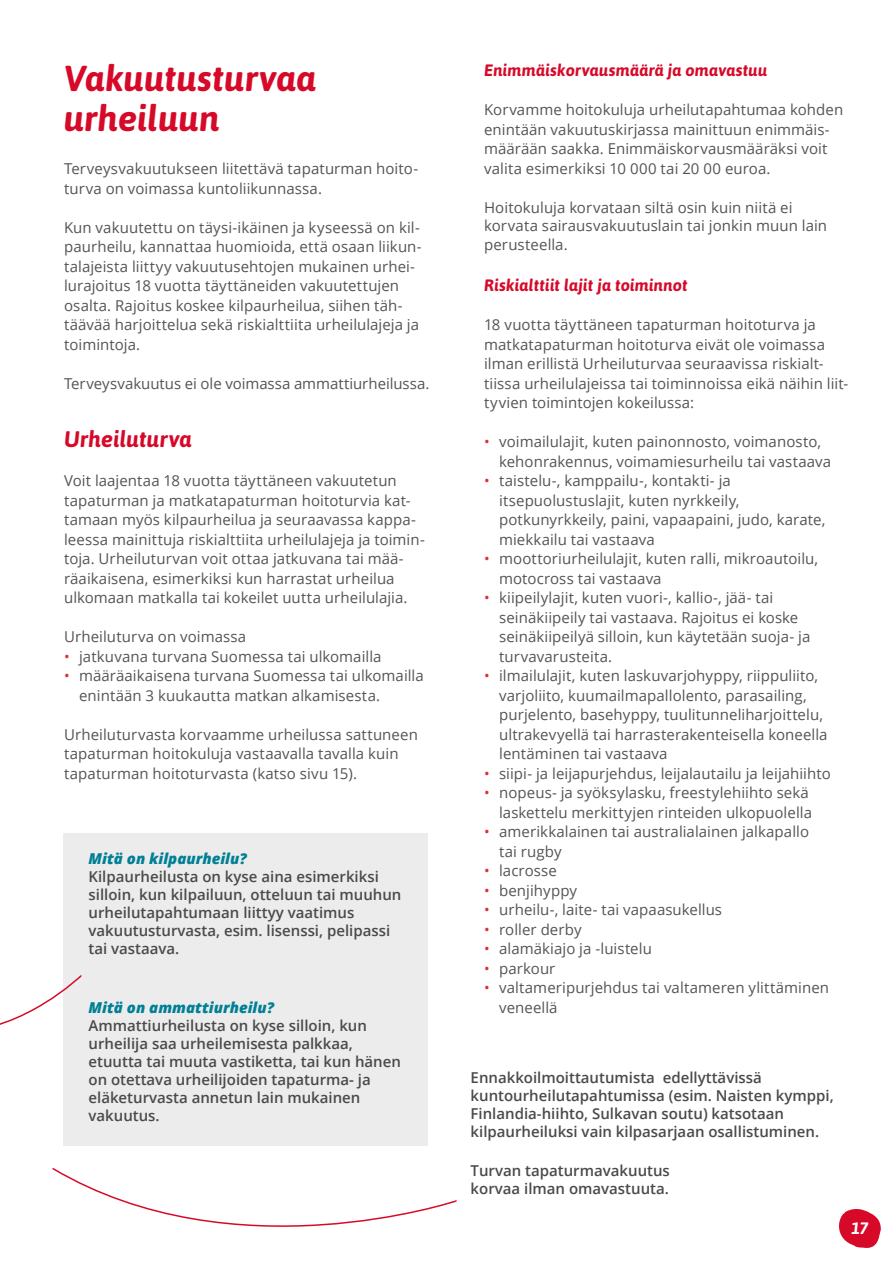
<style>
.page{position:relative;width:893px;height:1263px;background:#fff}
.page>*{position:absolute;margin:0;border:0;box-sizing:border-box;transform-origin:0 0}
.Sivun_pääotsikko{font:italic 700 36px/40.5px "Asap";letter-spacing:.005em;color:#d70929}
.Leipis{font:italic 700 22.5px "Asap";letter-spacing:.005em;color:#d70929}
.Otsikko__punainen_pi{font:italic 700 16.5px "Asap";letter-spacing:.015em;color:#d70929}
.t1{font:italic 700 16.5px "Asap";color:#fff}
.Leipis-2{font:15px/19.5px "Open Sans";letter-spacing:.005em;color:#555454}
.puhekupla_teksti{font:600 15px/18px "Open Sans";color:#4a4a49}
.Otsikko__punainen_pi-2{font:15px/18.5px "Open Sans";letter-spacing:.005em;color:#555454}
.Puhekupla_otsikko_ha{font:italic 800 15px "Open Sans";color:#007f95}
.s1{color:#db3238}
</style>
<div class="page">
<div style="left:63px;top:833px;width:365px;height:312px;background:#ececec"></div>
<svg style="left:52px;top:1168px;width:405px;height:59px"></svg>
<svg style="left:0;top:975px;width:82px;height:50px"></svg>
<svg style="left:839px;top:1209px;width:42px;height:39px"></svg>
<p class="Sivun_pääotsikko" style="left:64px;top:57px;width:253px">Vakuutusturvaa urheiluun</p>
<p class="Leipis-2" style="left:64px;top:158px;width:356px">Terveysvakuutukseen liitettävä tapaturman hoito&shy;turva on voimassa kuntoliikunnassa.</p>
<p class="Leipis-2" style="left:64px;top:217px;width:359px">Kun vakuutettu on täysi-ikäinen ja kyseessä on kil&shy;paurheilu, kannattaa huomioida, että osaan liikun&shy;talajeista liittyy vakuutusehtojen mukainen urhei&shy;lurajoitus 18 vuotta täyttäneiden vakuutettujen osalta. Rajoitus koskee kilpaurheilua, siihen täh&shy;täävää harjoittelua sekä riskialttiita urheilulajeja ja toimintoja.</p>
<p class="Leipis-2" style="left:64px;top:373px;width:367px">Terveysvakuutus ei ole voimassa ammattiurheilussa.</p>
<p class="Leipis" style="left:64px;top:426px;width:129px">Urheiluturva</p>
<p class="Leipis-2" style="left:64px;top:470px;width:362px">Voit laajentaa 18 vuotta täyttäneen vakuutetun tapaturman ja matkatapaturman hoitoturvia kat&shy;tamaan myös kilpaurheilua ja seuraavassa kappa&shy;leessa mainittuja riskialttiita urheilulajeja ja toimin&shy;toja. Urheiluturvan voit ottaa jatkuvana tai mää&shy;räaikaisena, esimerkiksi kun harrastat urheilua ulkomaan matkalla tai kokeilet uutta urheilulajia.</p>
<p class="Leipis-2" style="left:64px;top:626px;width:184px">Urheiluturva on voimassa</p>
<p class="Leipis-2" style="left:64px;top:646px;width:319px"><span class="s1">•</span> jatkuvana turvana Suomessa tai ulkomailla</p>
<p class="Leipis-2" style="left:79px;top:665px;width:346px;text-indent:-15px"><span class="s1">•</span> määräaikaisena turvana Suomessa tai ulkomailla enintään 3 kuukautta matkan alkamisesta.</p>
<p class="Leipis-2" style="left:64px;top:724px;width:355px">Urheiluturvasta korvaamme urheilussa sattuneen tapaturman hoitokuluja vastaavalla tavalla kuin tapaturman hoitoturvasta (katso sivu 15).</p>
<p class="Puhekupla_otsikko_ha" style="left:89px;top:847px;width:160px">Mitä on kilpaurheilu?</p>
<p class="puhekupla_teksti" style="left:89px;top:867px;width:314px">Kilpaurheilusta on kyse aina esimerkiksi silloin, kun kilpailuun, otteluun tai muuhun urheilutapahtumaan liittyy vaatimus vakuutusturvasta, esim. lisenssi, pelipassi tai vastaava.</p>
<p class="Puhekupla_otsikko_ha" style="left:89px;top:996px;width:187px">Mitä on ammattiurheilu?</p>
<p class="puhekupla_teksti" style="left:89px;top:1016px;width:314px">Ammattiurheilusta on kyse silloin, kun urheilija saa urheilemisesta palkkaa, etuutta tai muuta vastiketta, tai kun hänen on otettava urheilijoiden tapaturma- ja eläketurvasta annetun lain mukainen vakuutus.</p>
<p class="Otsikko__punainen_pi" style="left:484px;top:61px;width:285px">Enimmäiskorvausmäärä ja omavastuu</p>
<p class="Leipis-2" style="left:484px;top:100px;width:361px">Korvamme hoitokuluja urheilutapahtumaa kohden enintään vakuutuskirjassa mainittuun enimmäis&shy;määrään saakka. Enimmäiskorvausmääräksi voit valita esimerkiksi 10 000 tai 20 00 euroa.</p>
<p class="Otsikko__punainen_pi-2" style="left:484px;top:198px;width:344px">Hoitokuluja korvataan siltä osin kuin niitä ei korvata sairausvakuutuslain tai jonkin muun lain perusteella.</p>
<p class="Otsikko__punainen_pi" style="left:484px;top:276px;width:205px">Riskialttiit lajit ja toiminnot</p>
<p class="Leipis-2" style="left:484px;top:314px;width:366px">18 vuotta täyttäneen tapaturman hoitoturva ja matkatapaturman hoitoturva eivät ole voimassa ilman erillistä Urheiluturvaa seuraavissa riskialt&shy;tiissa urheilulajeissa tai toiminnoissa eikä näihin liit&shy;tyvien toimintojen kokeilussa:</p>
<p class="Leipis-2" style="left:499px;top:431px;width:334px;text-indent:-15px"><span class="s1">•</span> voimailulajit, kuten painonnosto, voimanosto, kehonrakennus, voimamiesurheilu tai vastaava</p>
<p class="Leipis-2" style="left:499px;top:470px;width:328px;text-indent:-15px"><span class="s1">•</span> taistelu-, kamppailu-, kontakti- ja itsepuolustuslajit, kuten nyrkkeily, potkunyrkkeily, paini, vapaapaini, judo, karate, miekkailu tai vastaava</p>
<p class="Leipis-2" style="left:499px;top:548px;width:321px;text-indent:-15px"><span class="s1">•</span> moottoriurheilulajit, kuten ralli, mikroautoilu, motocross tai vastaava</p>
<p class="Leipis-2" style="left:499px;top:587px;width:313px;text-indent:-15px"><span class="s1">•</span> kiipeilylajit, kuten vuori-, kallio-, jää- tai seinäkiipeily tai vastaava. Rajoitus ei koske seinäkiipeilyä silloin, kun käytetään suoja- ja turvavarusteita.</p>
<p class="Leipis-2" style="left:499px;top:665px;width:330px;text-indent:-15px"><span class="s1">•</span> ilmailulajit, kuten laskuvarjohyppy, riippuliito, varjoliito, kuumailmapallolento, parasailing, purjelento, basehyppy, tuulitunneliharjoittelu, ultrakevyellä tai harrasterakenteisella koneella lentäminen tai vastaava</p>
<p class="Leipis-2" style="left:484px;top:763px;width:348px"><span class="s1">•</span> siipi- ja leijapurjehdus, leijalautailu ja leijahiihto</p>
<p class="Leipis-2" style="left:484px;top:782px;width:329px;text-align:right"><span class="s1">•</span> nopeus- ja syöksylasku, freestylehiihto sekä laskettelu merkittyjen rinteiden ulkopuolella</p>
<p class="Leipis-2" style="left:499px;top:821px;width:311px;text-indent:-15px"><span class="s1">•</span> amerikkalainen tai australialainen jalkapallo tai rugby</p>
<p class="Leipis-2" style="left:484px;top:860px;width:74px"><span class="s1">•</span> lacrosse</p>
<p class="Leipis-2" style="left:484px;top:880px;width:95px"><span class="s1">•</span> benjihyppy</p>
<p class="Leipis-2" style="left:484px;top:899px;width:239px"><span class="s1">•</span> urheilu-, laite- tai vapaasukellus</p>
<p class="Leipis-2" style="left:484px;top:919px;width:99px"><span class="s1">•</span> roller derby</p>
<p class="Leipis-2" style="left:484px;top:938px;width:169px"><span class="s1">•</span> alamäkiajo ja -luistelu</p>
<p class="Leipis-2" style="left:484px;top:958px;width:73px"><span class="s1">•</span> parkour</p>
<p class="Leipis-2" style="left:499px;top:977px;width:332px;text-indent:-15px"><span class="s1">•</span> valtameripurjehdus tai valtameren ylittäminen veneellä</p>
<p class="puhekupla_teksti" style="left:471px;top:1068px;width:365px">Ennakkoilmoittautumista edellyttävissä kuntourheilutapahtumissa (esim. Naisten kymppi, Finlandia-hiihto, Sulkavan soutu) katsotaan kilpaurheiluksi vain kilpasarjaan osallistuminen.</p>
<p class="puhekupla_teksti" style="left:471px;top:1161px;width:201px">Turvan tapaturmavakuutus korvaa ilman omavastuuta.</p>
<p class="t1" style="left:851px;top:1218px;width:19px">17</p>
</div>
